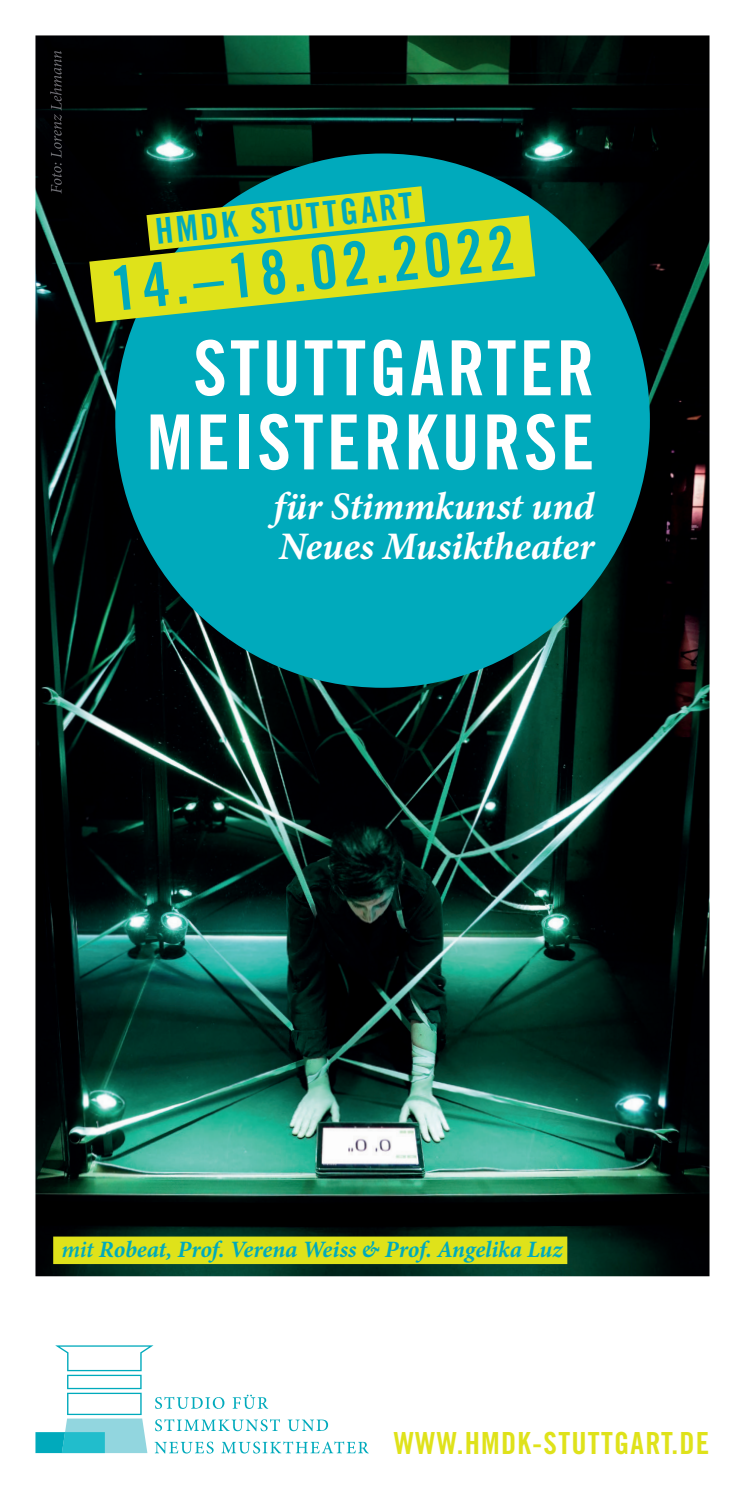
<style>
.page{position:relative;width:745px;height:1489px;background:#fff}
.page>*{position:absolute;margin:0;border:0;box-sizing:border-box;transform-origin:0 0}
.t1{font:76px/74px "Trade Gothic LT Pro Bd Cn 20";letter-spacing:.04em;color:#fff;text-align:right}
.t2{font:61px "Trade Gothic LT Pro Bd Cn 20";color:#00aabc}
.t3{font:italic 700 39px/39px "Minion Pro";letter-spacing:-.005em;color:#fff}
.t4{font:35.75px "Trade Gothic LT Pro Bd Cn 20";color:#00aabc}
.t5{font:30.5px "Trade Gothic LT Pro Bd Cn 20";letter-spacing:.04em;color:#dfe21a}
.t6{font:italic 700 23.5px "Minion Pro";letter-spacing:-.005em;color:#00aabc}
.s1{font-weight:600}
</style>
<div class="page">
<svg style="left:35px;top:1345px;width:333px;height:108px"></svg>
<img style="left:35px;top:35px;width:674px;height:1241px">
<div style="left:115px;top:153px;width:534px;height:534px;background:#00aabc;border-radius:50%"></div>
<svg style="left:35px;top:179px;width:564px;height:180px"></svg>
<svg style="left:109px;top:165px;width:353px;height:107px"></svg>
<img style="left:50px;top:51px;width:12px;height:142px">
<div style="left:53px;top:1236px;width:514px;height:27px;background:#dfe21a"></div>
<h3 class="t4" style="left:153px;top:210px;width:260px;rotate:-6deg">HMDK STUTTGART</h3>
<h2 class="t2" style="left:107px;top:252px;width:407px;rotate:-6deg">14.–18.02.2022</h2>
<h1 class="t1" style="left:146px;top:330px;width:449px">STUTTGARTER<br>MEISTERKURSE</h1>
<h3 class="t3" style="left:273px;top:487px;width:322px">für Stimmkunst und<br>Neues Musiktheater</h3>
<p class="t6" style="left:61px;top:1232px;width:502px"><span class="s1">mit</span> Robeat, Prof. Verena Weiss &amp; Prof. Angelika Luz</p>
<p class="t5" style="left:393px;top:1423px;width:317px">WWW.HMDK-STUTTGART.DE</p>
</div>
